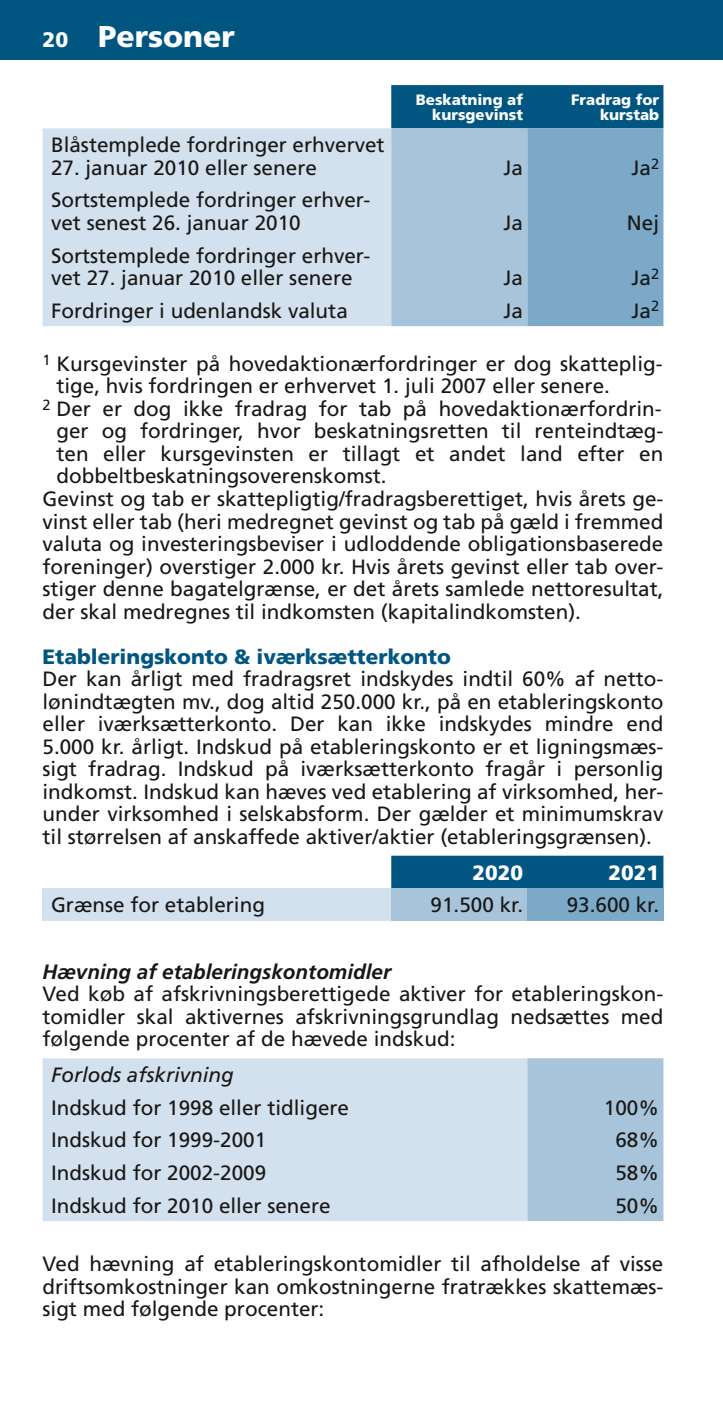
<style>
.page{position:relative;width:723px;height:1404px;background:#fff}
.page>*{position:absolute;margin:0;border:0;box-sizing:border-box;transform-origin:0 0}
.t1{font:900 30px "Frutiger LT Std";color:#fff}
.Normal__Web{font:20.7px/22.5px "Frutiger LT Std";color:#181716;text-align:justify}
.Tabel_brød{font:20.7px/22.5px "Frutiger LT Std";color:#181716}
.Tabel_tal{font:20.7px "Frutiger LT Std";color:#181716}
.Heading_3{font:900 20.7px "Frutiger LT Std";color:#005681}
.Heading_4{font:italic 700 20.7px "Frutiger LT Std";color:#181716}
.Tabel_brød-2{font:italic 20.7px "Frutiger LT Std";color:#181716}
.Tabel_årstal{font:900 20.7px "Frutiger LT Std";color:#fff}
.Tabel_årstal-2{font:900 15px/15px "Frutiger LT Std";color:#fff;text-align:right}
.s1{font-size:21px}
</style>
<div class="page">
<div style="left:0;top:0;width:723px;height:60px;background:#005681"></div>
<div style="left:43px;top:128px;width:348px;height:198px;background:#d3e0ed"></div>
<svg style="left:391px;top:85px;width:272px;height:241px;background:#7aa7c3"></svg>
<div style="left:391px;top:855px;width:272px;height:33px;background:#005681"></div>
<div style="left:43px;top:888px;width:348px;height:32px;background:#d3e0ed"></div>
<div style="left:391px;top:888px;width:136px;height:32px;background:#a8c4da"></div>
<div style="left:527px;top:888px;width:136px;height:32px;background:#7ba9c7"></div>
<div style="left:43px;top:1058px;width:484px;height:162px;background:#d3e0ed"></div>
<div style="left:527px;top:1058px;width:136px;height:162px;background:#a8c4da"></div>
<h1 class="t1" style="left:43px;top:18px;width:194px"><span class="s1">20</span> Personer</h1>
<p class="Tabel_årstal-2" style="left:416px;top:92px;width:109px">Beskatning af kursgevinst</p>
<p class="Tabel_årstal-2" style="left:571px;top:92px;width:89px">Fradrag for kurstab</p>
<p class="Tabel_brød" style="left:51px;top:134px;width:335px">Blåstemplede fordringer erhvervet</p>
<p class="Tabel_brød" style="left:51px;top:156px;width:267px">27. januar 2010 eller senere</p>
<p class="Tabel_tal" style="left:503px;top:155px;width:21px">Ja</p>
<p class="Tabel_tal" style="left:631px;top:155px;width:29px">Ja<sup>2</sup></p>
<p class="Tabel_brød" style="left:51px;top:189px;width:321px">Sortstemplede fordringer erhver&shy;vet senest 26. januar 2010</p>
<p class="Tabel_tal" style="left:503px;top:211px;width:21px">Ja</p>
<p class="Tabel_tal" style="left:627px;top:211px;width:34px">Nej</p>
<p class="Tabel_brød" style="left:51px;top:244px;width:321px">Sortstemplede fordringer erhver&shy;vet 27. januar 2010 eller senere</p>
<p class="Tabel_tal" style="left:503px;top:266px;width:21px">Ja</p>
<p class="Tabel_tal" style="left:631px;top:266px;width:29px">Ja<sup>2</sup></p>
<p class="Tabel_brød" style="left:51px;top:299px;width:298px">Fordringer i udenlandsk valuta</p>
<p class="Tabel_tal" style="left:503px;top:298px;width:21px">Ja</p>
<p class="Tabel_tal" style="left:631px;top:298px;width:29px">Ja<sup>2</sup></p>
<p class="Normal__Web" style="left:56px;top:352px;width:608px;text-indent:-14px"><sup>1</sup> Kursgevinster på hovedaktionærfordringer er dog skatteplig&shy;tige, hvis fordringen er erhvervet 1. juli 2007 eller senere.</p>
<p class="Normal__Web" style="left:56px;top:397px;width:608px;text-indent:-14px"><sup>2</sup> Der er dog ikke fradrag for tab på hovedaktionærfordrin&shy;ger og fordringer, hvor beskatningsretten til renteindtæg&shy;ten eller kursgevinsten er tillagt et andet land efter en dobbeltbeskatningsoverenskomst.</p>
<p class="Normal__Web" style="left:43px;top:487px;width:622px">Gevinst og tab er skattepligtig/fradragsberettiget, hvis årets ge&shy;vinst eller tab (heri medregnet gevinst og tab på gæld i fremmed valuta og investeringsbeviser i udloddende obligationsbaserede foreninger) overstiger 2.000 kr. Hvis årets gevinst eller tab over&shy;stiger denne bagatelgrænse, er det årets samlede nettoresultat, der skal medregnes til indkomsten (kapitalindkomsten).</p>
<p class="Heading_3" style="left:43px;top:643px;width:410px">Etableringskonto &amp; iværksætterkonto</p>
<p class="Normal__Web" style="left:43px;top:667px;width:622px">Der kan årligt med fradragsret indskydes indtil 60% af netto&shy;lønindtægten mv., dog altid 250.000 kr., på en etableringskonto eller iværksætterkonto. Der kan ikke indskydes mindre end 5.000 kr. årligt. Indskud på etableringskonto er et ligningsmæs&shy;sigt fradrag. Indskud på iværksætterkonto fragår i personlig indkomst. Indskud kan hæves ved etablering af virksomhed, her&shy;under virksomhed i selskabsform. Der gælder et minimumskrav til størrelsen af anskaffede aktiver/aktier (etableringsgrænsen).</p>
<p class="Tabel_årstal" style="left:472px;top:859px;width:52px">2020</p>
<p class="Tabel_årstal" style="left:608px;top:859px;width:52px">2021</p>
<p class="Tabel_brød" style="left:51px;top:893px;width:215px">Grænse for etablering</p>
<p class="Tabel_tal" style="left:431px;top:892px;width:91px">91. 500 kr.</p>
<p class="Tabel_tal" style="left:567px;top:892px;width:91px">93. 600 kr.</p>
<p class="Heading_4" style="left:43px;top:959px;width:350px">Hævning af etableringskontomidler</p>
<p class="Normal__Web" style="left:43px;top:982px;width:622px">Ved køb af afskrivningsberettigede aktiver for etableringskon&shy;tomidler skal aktivernes afskrivningsgrundlag nedsættes med følgende procenter af de hævede indskud:</p>
<p class="Tabel_brød-2" style="left:51px;top:1062px;width:184px">Forlods afskrivning</p>
<p class="Tabel_brød" style="left:51px;top:1096px;width:299px">Indskud for 1998 eller tidligere</p>
<p class="Tabel_tal" style="left:604px;top:1095px;width:57px">100%</p>
<p class="Tabel_brød" style="left:51px;top:1128px;width:217px">Indskud for 1999-2001</p>
<p class="Tabel_tal" style="left:615px;top:1127px;width:45px">68%</p>
<p class="Tabel_brød" style="left:51px;top:1161px;width:217px">Indskud for 2002-2009</p>
<p class="Tabel_tal" style="left:615px;top:1160px;width:45px">58%</p>
<p class="Tabel_brød" style="left:51px;top:1194px;width:281px">Indskud for 2010 eller senere</p>
<p class="Tabel_tal" style="left:615px;top:1192px;width:45px">50%</p>
<p class="Normal__Web" style="left:43px;top:1252px;width:622px">Ved hævning af etableringskontomidler til afholdelse af visse driftsomkostninger kan omkostningerne fratrækkes skattemæs&shy;sigt med følgende procenter:</p>
</div>
